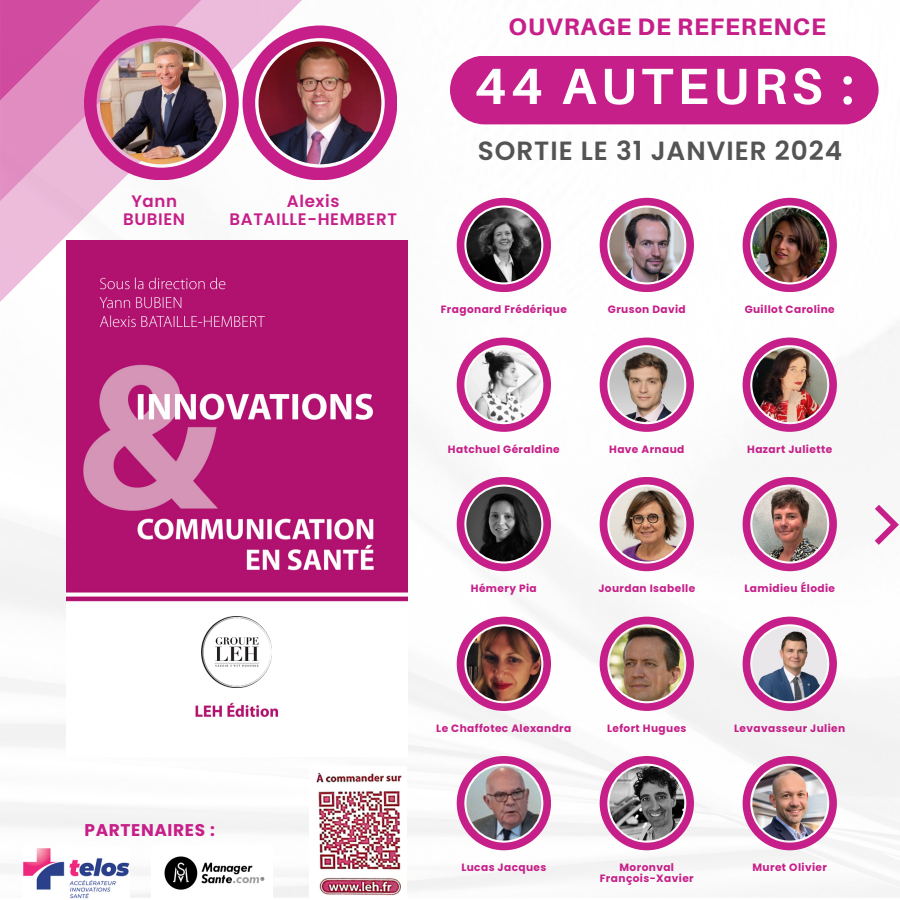
<style>
.page{position:relative;width:900px;height:900px;background:#fff}
.page>*{position:absolute;margin:0;border:0;box-sizing:border-box;transform-origin:0 0}
.t1{font:700 51px "Aileron";letter-spacing:.09em;color:#fff}
.t2{font:600 26.3px "Poppins";letter-spacing:.035em;color:#545454}
.t3{font:800 23.9px "Aileron";letter-spacing:.035em;color:#c61f89}
.t4{font:700 17px "Poppins";letter-spacing:.035em;color:#c61f89}
.t5{font:600 16.6px/17.4px "Poppins";letter-spacing:.035em;color:#c61f89;text-align:center}
.t6{font:700 10.6px "Poppins";letter-spacing:.035em;color:#c61f89}
</style>
<div class="page">
<img style="left:0;top:56px;width:900px;height:843px">
<div style="left:450px;top:56px;width:428px;height:68px;background:#c61f89;border-radius:34px"></div>
<svg style="left:0;top:180px;width:302px;height:122px"></svg>
<svg style="left:0;top:180px;width:202px;height:21px;fill:#eebcdb"></svg>
<img style="left:67px;top:241px;width:340px;height:515px">
<img style="left:201px;top:617px;width:71px;height:70px">
<img style="left:151px;top:845px;width:121px;height:54px">
<img style="left:22px;top:847px;width:108px;height:51px">
<svg style="left:875px;top:505px;width:24px;height:40px"></svg>
<svg style="left:457px;top:198px;width:94px;height:94px"></svg>
<img style="left:600px;top:198px;width:94px;height:94px">
<img style="left:743px;top:198px;width:94px;height:94px">
<svg style="left:457px;top:338px;width:94px;height:94px"></svg>
<svg style="left:600px;top:338px;width:94px;height:94px"></svg>
<img style="left:743px;top:338px;width:94px;height:94px">
<svg style="left:457px;top:477px;width:94px;height:94px"></svg>
<svg style="left:600px;top:477px;width:94px;height:94px"></svg>
<img style="left:743px;top:477px;width:94px;height:94px">
<svg style="left:457px;top:617px;width:94px;height:94px"></svg>
<img style="left:600px;top:617px;width:94px;height:94px">
<svg style="left:743px;top:617px;width:94px;height:94px"></svg>
<svg style="left:457px;top:756px;width:94px;height:94px"></svg>
<svg style="left:600px;top:756px;width:94px;height:94px"></svg>
<img style="left:743px;top:756px;width:94px;height:94px">
<img style="left:0;top:0;width:397px;height:180px">
<img style="left:310px;top:766px;width:97px;height:133px">
<p class="t5" style="left:123px;top:193px;width:63px">Yann<br>BUBIEN</p>
<p class="t5" style="left:230px;top:193px;width:169px">Alexis<br>BATAILLE-HEMBERT</p>
<h2 class="t3" style="left:509px;top:12px;width:319px">OUVRAGE DE REFERENCE</h2>
<h4 class="t1" style="left:475px;top:55px;width:381px">44 AUTEURS :</h4>
<h1 class="t2" style="left:478px;top:132px;width:366px">SORTIE LE 31 JANVIER 2024</h1>
<p class="t6" style="left:441px;top:302px;width:128px">Fragonard Frédérique</p>
<p class="t6" style="left:608px;top:302px;width:79px">Gruson David</p>
<p class="t6" style="left:745px;top:302px;width:92px">Guillot Caroline</p>
<p class="t6" style="left:448px;top:441px;width:113px">Hatchuel Géraldine</p>
<p class="t6" style="left:609px;top:441px;width:77px">Have Arnaud</p>
<p class="t6" style="left:747px;top:441px;width:87px">Hazart Juliette</p>
<h4 class="t4" style="left:85px;top:818px;width:132px">PARTENAIRES :</h4>
<p class="t6" style="left:471px;top:581px;width:67px">Hémery Pia</p>
<p class="t6" style="left:598px;top:581px;width:98px">Jourdan Isabelle</p>
<p class="t6" style="left:744px;top:581px;width:92px">Lamidieu Élodie</p>
<p class="t6" style="left:436px;top:721px;width:137px">Le Chaffotec Alexandra</p>
<p class="t6" style="left:607px;top:721px;width:81px">Lefort Hugues</p>
<p class="t6" style="left:734px;top:721px;width:113px">Levavasseur Julien</p>
<p class="t6" style="left:461px;top:860px;width:87px">Lucas Jacques</p>
<p class="t6" style="left:620px;top:860px;width:56px">Moronval</p>
<h3 class="t6" style="left:600px;top:870px;width:95px">François-Xavier</h3>
<p class="t6" style="left:753px;top:860px;width:76px">Muret Olivier</p>
</div>
